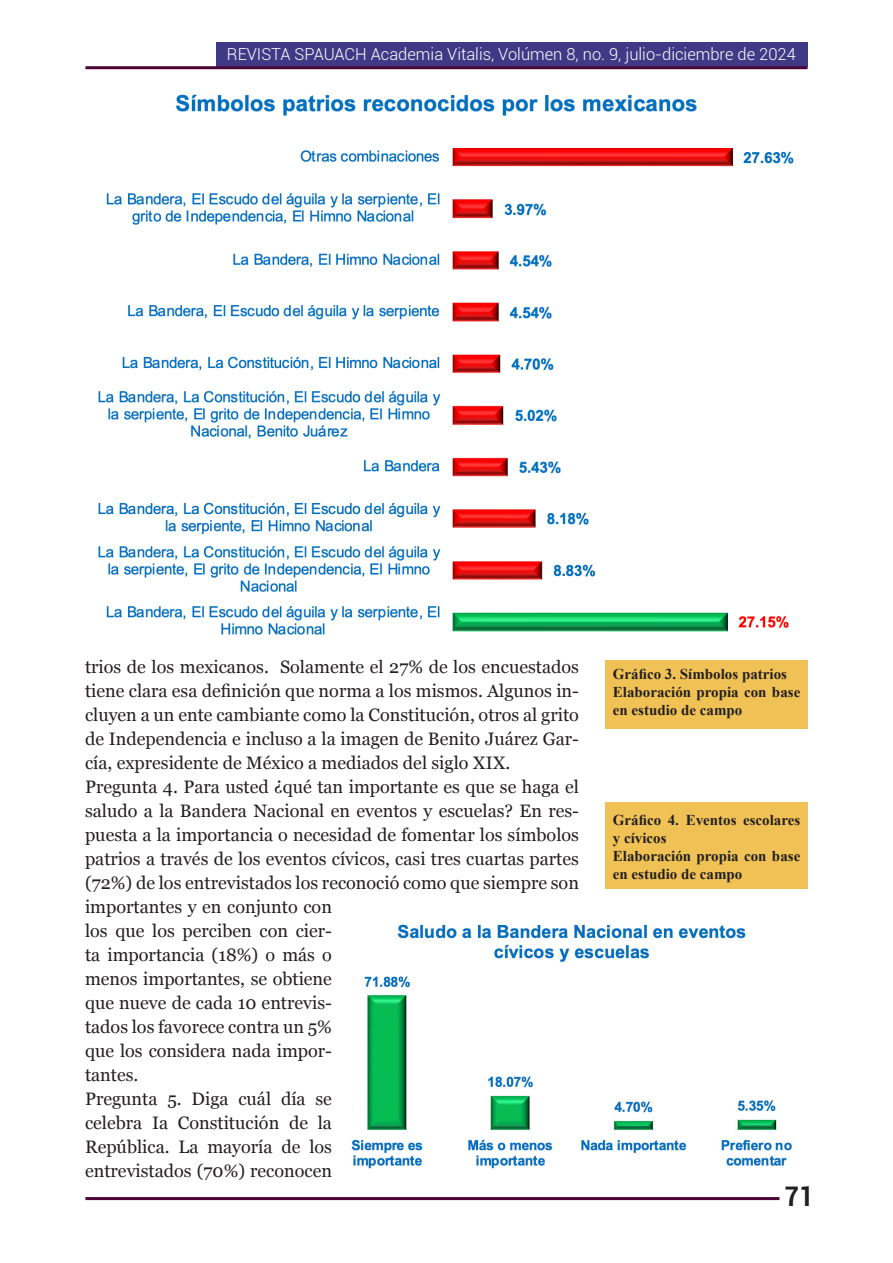
<style>
.page{position:relative;width:893px;height:1263px;background:#fff}
.page>*{position:absolute;margin:0;border:0;box-sizing:border-box;transform-origin:0 0}
.t1{font:700 condensed 27px "Roboto";color:#231f20}
.parrafo{font:18px/24px "Georgia";color:#231f20;text-align:justify}
.t2{font:300 16.5px "Roboto";color:#fff}
.pie_de_foto{font:700 15px/18px "Times New Roman";color:#231f20}
</style>
<div class="page">
<div style="left:216px;top:43px;width:591px;height:24px;background:#403a86"></div>
<div style="left:85px;top:66px;width:722px;height:3px;background:#403a86;border:2px solid #4b0636"></div>
<div style="left:85px;top:1197px;width:694px;height:3px;background:#403a86;border:2px solid #4b0636"></div>
<img style="left:98px;top:94px;width:696px;height:541px">
<div style="left:605px;top:660px;width:203px;height:69px;background:#f0c154"></div>
<img style="left:351px;top:924px;width:441px;height:245px">
<div style="left:605px;top:802px;width:203px;height:87px;background:#f0c154"></div>
<p class="t2" style="left:227px;top:42px;width:570px">REVISTA SPAUACH Academia Vitalis, Volúmen 8, no. 9, julio-diciembre de 2024</p>
<p class="parrafo" style="left:85px;top:654px;width:495px">trios de los mexicanos. Solamente el 27% de los encuestados tiene clara esa definición que norma a los mismos. Algunos in&shy;cluyen a un ente cambiante como la Constitución, otros al grito de Independencia e incluso a la imagen de Benito Juárez Gar&shy;cía, expresidente de México a mediados del siglo XIX.</p>
<p class="parrafo" style="left:85px;top:774px;width:495px;text-align:left">Pregunta 4. Para usted ¿qué tan importante es que se haga el saludo a la Bandera Nacional en eventos y escuelas? En res&shy;puesta a la importancia o necesidad de fomentar los símbolos patrios a través de los eventos cívicos, casi tres cuartas partes (72%) de los entrevistados los reconoció como que siempre son importantes y en conjunto con<br>los que los perciben con cier-<br>ta importancia (18%) o más o<br>menos importantes, se obtiene<br>que nueve de cada 10 entrevis-<br>tados los favorece contra un 5%<br>que los considera nada impor-<br>tantes.</p>
<p class="parrafo" style="left:85px;top:1086px;width:248px">Pregunta 5. Diga cuál día se celebra Ia Constitución de la República. La mayoría de los entrevistados (70%) reconocen</p>
<p class="pie_de_foto" style="left:613px;top:665px;width:176px">Gráfico 3. Símbolos patrios</p>
<p class="pie_de_foto" style="left:613px;top:683px;width:189px">Elaboración propia con base en estudio de campo</p>
<p class="pie_de_foto" style="left:613px;top:810px;width:189px">Gráfico 4. Eventos escolares y cívicos</p>
<p class="pie_de_foto" style="left:613px;top:846px;width:189px">Elaboración propia con base en estudio de campo</p>
<h1 class="t1" style="left:785px;top:1177px;width:30px">71</h1>
</div>
